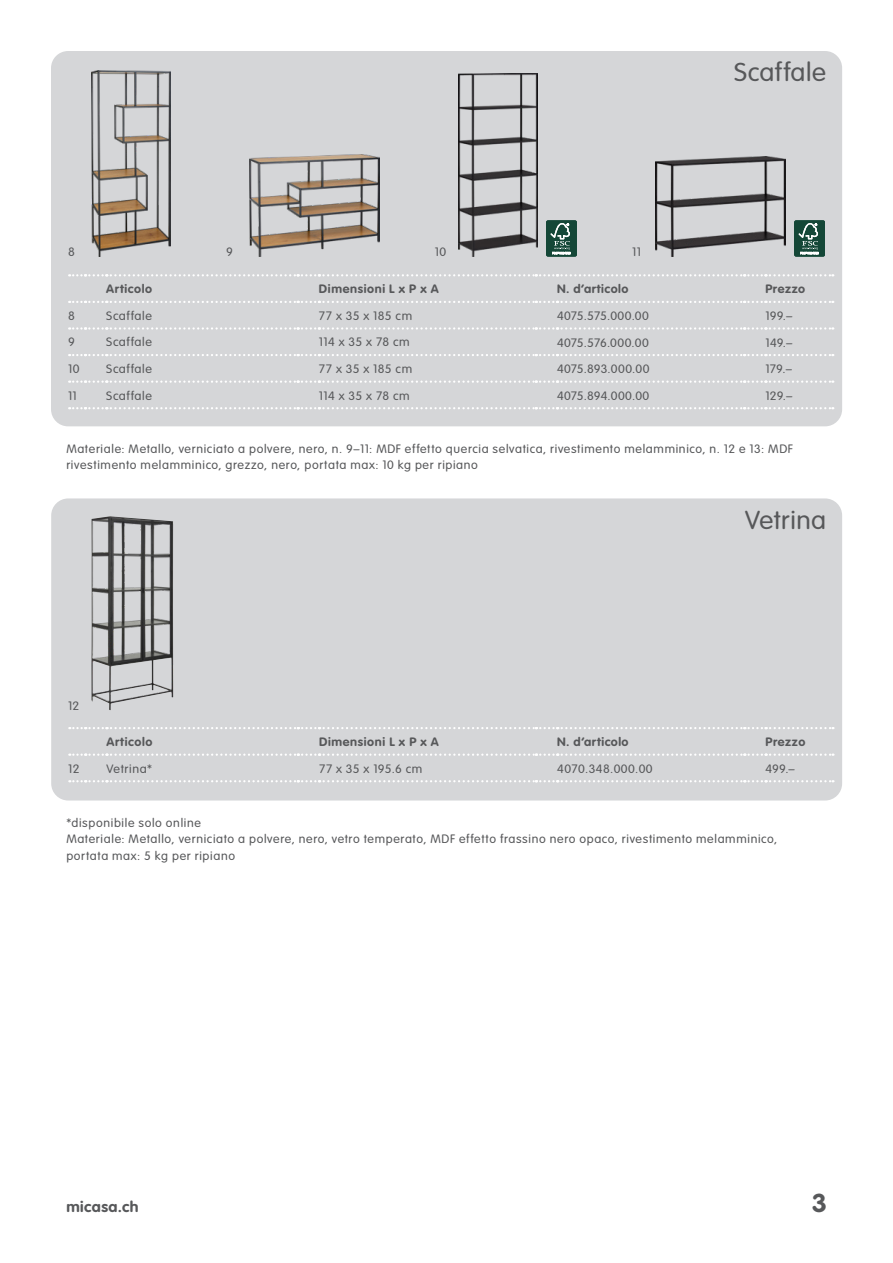
<style>
.page{position:relative;width:893px;height:1263px;background:#fff}
.page>*{position:absolute;margin:0;border:0;box-sizing:border-box;transform-origin:0 0}
.t1{font:300 25.5px "VAG Rounded Std";letter-spacing:.02em;color:#57585a;scale:1.05 1}
.t2{font:700 25.5px "VAG Rounded Std";color:#57585a;scale:1.05 1}
.t3{font:700 15px "VAG Rounded Std";letter-spacing:.03em;color:#57585a;scale:1.05 1}
.t4{font:300 12px/16.5px "VAG Rounded Std";letter-spacing:.05em;color:#57585a;scale:1.04 1}
.t5{font:300 12px "VAG Rounded Std";letter-spacing:.05em;color:#57585a;scale:1.05 1}
.t6{font:700 12px "VAG Rounded Std";letter-spacing:.045em;color:#57585a;scale:1.05 1}
.t7{font:300 12px "VAG Rounded Std";letter-spacing:.025em;color:#57585a;scale:1.05 1}
.t8{font:300 12px "VAG Rounded Std";letter-spacing:.02em;color:#57585a;scale:1.05 1}
.t9{font:300 12px "VAG Rounded Std";letter-spacing:.03em;color:#57585a;scale:1.05 1}
</style>
<div class="page">
<div style="left:51px;top:51px;width:791px;height:375px;background:#d5d6d8;border-radius:17px"></div>
<svg style="left:69px;top:301px;width:764px;height:2px"></svg>
<svg style="left:69px;top:327px;width:764px;height:3px"></svg>
<svg style="left:69px;top:354px;width:764px;height:2px"></svg>
<svg style="left:69px;top:380px;width:764px;height:3px"></svg>
<svg style="left:69px;top:407px;width:764px;height:2px"></svg>
<svg style="left:69px;top:274px;width:764px;height:2px"></svg>
<div style="left:51px;top:498px;width:791px;height:302px;background:#d5d6d8;border-radius:17px"></div>
<svg style="left:69px;top:753px;width:764px;height:3px"></svg>
<svg style="left:69px;top:780px;width:764px;height:2px"></svg>
<svg style="left:69px;top:727px;width:764px;height:2px"></svg>
<img style="left:92px;top:516px;width:81px;height:194px">
<img style="left:91px;top:71px;width:80px;height:185px">
<img style="left:249px;top:154px;width:130px;height:102px">
<img style="left:458px;top:74px;width:80px;height:182px">
<div style="left:546px;top:220px;width:31px;height:36px;background:#144737;border-radius:2px"></div>
<div style="left:546px;top:221px;width:31px;height:35px;border:1px solid #144737;border-radius:2px"></div>
<svg style="left:550px;top:223px;width:20px;height:31px"></svg>
<img style="left:656px;top:156px;width:130px;height:100px">
<div style="left:794px;top:220px;width:31px;height:36px;background:#144737;border-radius:2px"></div>
<div style="left:794px;top:221px;width:31px;height:35px;border:1px solid #144737;border-radius:2px"></div>
<svg style="left:799px;top:223px;width:20px;height:31px"></svg>
<p class="t5" style="left:68px;top:245px;width:8px">8</p>
<p class="t5" style="left:226px;top:245px;width:8px">9</p>
<p class="t5" style="left:435px;top:245px;width:12px">10</p>
<p class="t5" style="left:632px;top:245px;width:10px">11</p>
<h1 class="t1" style="left:734px;top:58px;width:89px">Scaffale</h1>
<p class="t6" style="left:106px;top:282px;width:45px">Articolo</p>
<p class="t6" style="left:319px;top:282px;width:116px">Dimensioni L x P x A</p>
<p class="t6" style="left:557px;top:282px;width:69px">N. d’articolo</p>
<p class="t6" style="left:765px;top:282px;width:39px">Prezzo</p>
<p class="t5" style="left:68px;top:309px;width:8px">8</p>
<p class="t5" style="left:106px;top:309px;width:45px">Scaffale</p>
<p class="t5" style="left:319px;top:309px;width:90px">77 x 35 x 185 cm</p>
<p class="t7" style="left:557px;top:309px;width:89px">4075.575.000.00</p>
<p class="t5" style="left:765px;top:309px;width:27px">199.–</p>
<p class="t5" style="left:68px;top:335px;width:8px">9</p>
<p class="t5" style="left:106px;top:335px;width:45px">Scaffale</p>
<p class="t5" style="left:319px;top:335px;width:88px">114 x 35 x 78 cm</p>
<p class="t7" style="left:557px;top:335px;width:89px">4075.576.000.00</p>
<p class="t5" style="left:765px;top:335px;width:27px">149.–</p>
<p class="t5" style="left:68px;top:362px;width:13px">10</p>
<p class="t5" style="left:106px;top:362px;width:45px">Scaffale</p>
<p class="t5" style="left:319px;top:362px;width:90px">77 x 35 x 185 cm</p>
<p class="t8" style="left:557px;top:362px;width:89px">4075.893.000.00</p>
<p class="t5" style="left:765px;top:362px;width:27px">179.–</p>
<p class="t5" style="left:68px;top:388px;width:10px">11</p>
<p class="t5" style="left:106px;top:388px;width:45px">Scaffale</p>
<p class="t5" style="left:319px;top:388px;width:88px">114 x 35 x 78 cm</p>
<p class="t8" style="left:557px;top:389px;width:89px">4075.894.000.00</p>
<p class="t5" style="left:765px;top:389px;width:27px">129.–</p>
<p class="t4" style="left:66px;top:441px;width:700px">Materiale: Metallo, verniciato a polvere, nero, n. 9–11: MDF effetto quercia selvatica, rivestimento melamminico, n. 12 e 13: MDF rivestimento melamminico, grezzo, nero, portata max: 10 kg per ripiano</p>
<h1 class="t1" style="left:745px;top:505px;width:79px">Vetrina</h1>
<p class="t5" style="left:68px;top:699px;width:12px">12</p>
<p class="t6" style="left:106px;top:734px;width:45px">Articolo</p>
<p class="t6" style="left:319px;top:734px;width:116px">Dimensioni L x P x A</p>
<p class="t6" style="left:557px;top:734px;width:69px">N. d’articolo</p>
<p class="t6" style="left:766px;top:734px;width:39px">Prezzo</p>
<p class="t5" style="left:68px;top:761px;width:12px">12</p>
<p class="t5" style="left:106px;top:761px;width:45px">Vetrina*</p>
<p class="t5" style="left:319px;top:761px;width:100px">77 x 35 x 195.6 cm</p>
<p class="t9" style="left:557px;top:762px;width:92px">4070.348.000.00</p>
<p class="t5" style="left:766px;top:762px;width:29px">499.–</p>
<p class="t4" style="left:66px;top:815px;width:685px">*disponibile solo online<br>Materiale: Metallo, verniciato a polvere, nero, vetro temperato, MDF effetto frassino nero opaco, rivestimento melamminico, portata max: 5 kg per ripiano</p>
<p class="t3" style="left:66px;top:1198px;width:70px">micasa.ch</p>
<h1 class="t2" style="left:812px;top:1188px;width:16px">3</h1>
</div>
